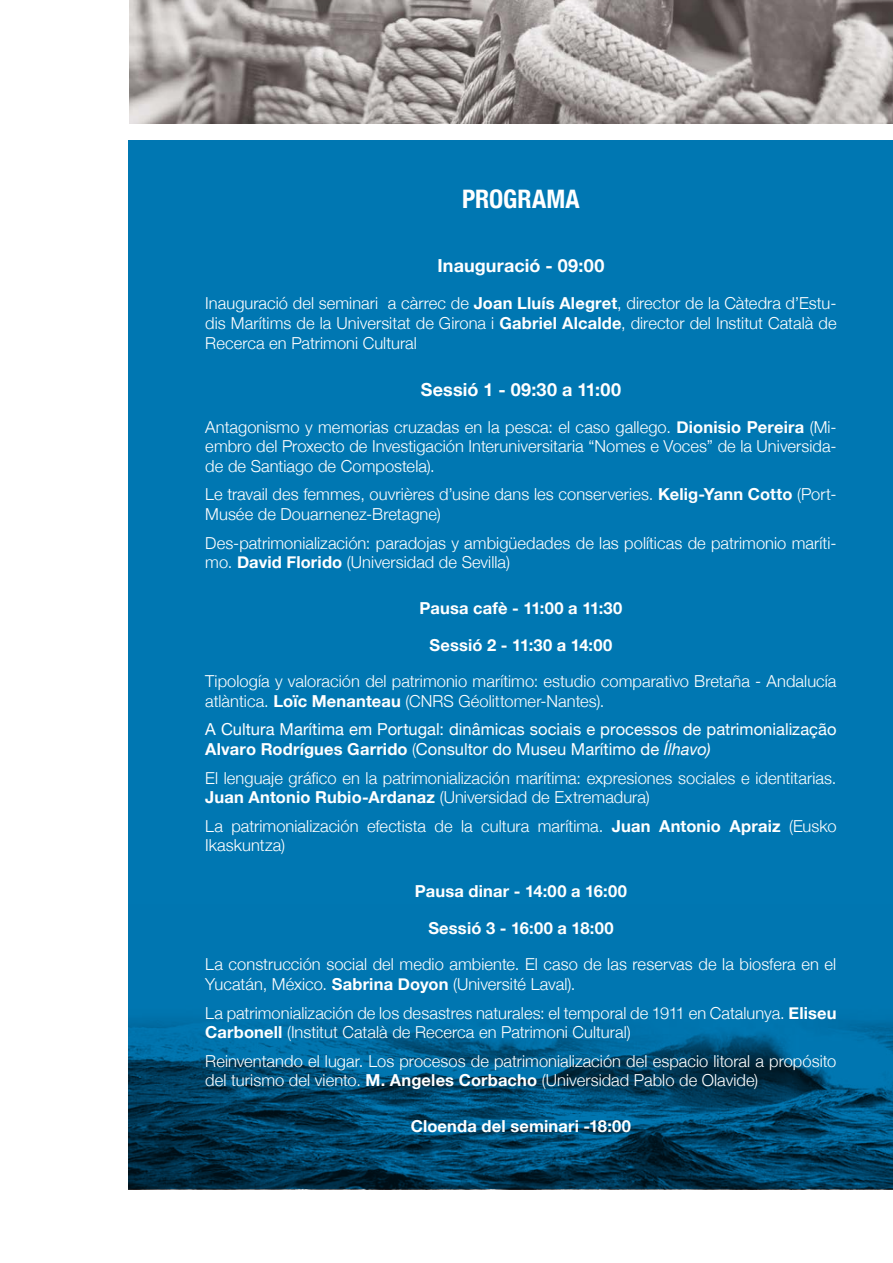
<style>
.page{position:relative;width:893px;height:1263px;background:#fff}
.page>*{position:absolute;margin:0;border:0;box-sizing:border-box;transform-origin:0 0}
.Normal_01{font:700 condensed 25.5px "Helvetica Neue";color:#fff}
.Normal_01-2{font:700 18px "Helvetica Neue";letter-spacing:.005em;color:#fff}
.Normal_01-3{font:300 16.5px/19.8px "Helvetica Neue";letter-spacing:.005em;color:#fff}
.Normal_01-4{font:16.5px/19.8px "Helvetica Neue";letter-spacing:.005em;color:#fff}
.Normal_01-5{font:700 16.5px "Helvetica Neue";letter-spacing:.01em;color:#fff}
.s1{font-weight:700}
.s2{font-weight:300}
.s3{font-style:italic}
</style>
<div class="page">
<div style="left:128px;top:140px;width:765px;height:1049px;background:#0077b2"></div>
<img style="left:128px;top:1019px;width:765px;height:170px">
<img style="left:129px;top:0;width:764px;height:124px">
<p class="Normal_01" style="left:462px;top:184px;width:119px">PROGRAMA</p>
<p class="Normal_01-2" style="left:438px;top:255px;width:168px">Inauguració - 09:00</p>
<p class="Normal_01-3" style="left:205px;top:293px;width:633px;text-align:justify">Inauguració del seminari a càrrec de <span class="s1">Joan Lluís Alegret</span>, director de la Càtedra d’Estu&shy;dis Marítims de la Universitat de Girona i <span class="s1">Gabriel Alcalde</span>, director del Institut Català de Recerca en Patrimoni Cultural</p>
<p class="Normal_01-2" style="left:421px;top:378px;width:202px">Sessió 1 - 09:30 a 11:00</p>
<p class="Normal_01-3" style="left:205px;top:416px;width:633px;text-align:justify">Antagonismo y memorias cruzadas en la pesca: el caso gallego. <span class="s1">Dionisio Pereira</span> (Mi&shy;embro del Proxecto de Investigación Interuniversitaria “Nomes e Voces” de la Universida&shy;de de Santiago de Compostela).</p>
<p class="Normal_01-3" style="left:205px;top:484px;width:633px">Le travail des femmes, ouvrières d’usine dans les conserveries. <span class="s1">Kelig-Yann Cotto</span> (Port-<br>Musée de Douarnenez-Bretagne)</p>
<p class="Normal_01-3" style="left:205px;top:532px;width:633px">Des-patrimonialización: paradojas y ambigüedades de las políticas de patrimonio maríti&shy;mo. <span class="s1">David Florido</span> (Universidad de Sevilla)</p>
<p class="Normal_01-5" style="left:419px;top:598px;width:204px">Pausa cafè - 11:00 a 11:30</p>
<p class="Normal_01-5" style="left:429px;top:634px;width:184px">Sessió 2 - 11:30 a 14:00</p>
<p class="Normal_01-3" style="left:205px;top:671px;width:633px">Tipología y valoración del patrimonio marítimo: estudio comparativo Bretaña - Andalucía atlàntica. <span class="s1">Loïc Menanteau</span> (CNRS Géolittomer-Nantes).</p>
<p class="Normal_01-4" style="left:205px;top:719px;width:633px">A Cultura Marítima em Portugal: dinâmicas sociais e processos de patrimonialização<br><span class="s1">Alvaro Rodrígues Garrido</span> <span class="s2">(</span>Consultor do Museu Marítimo de <span class="s3">Ílhavo)</span></p>
<p class="Normal_01-3" style="left:205px;top:767px;width:633px">El lenguaje gráfico en la patrimonialización marítima: expresiones sociales e identitarias.<br><span class="s1">Juan Antonio Rubio-Ardanaz</span> (Universidad de Extremadura)</p>
<p class="Normal_01-3" style="left:205px;top:815px;width:633px">La patrimonialización efectista de la cultura marítima. <span class="s1">Juan Antonio Apraiz</span> (Eusko<br>Ikaskuntza)</p>
<p class="Normal_01-5" style="left:415px;top:881px;width:214px">Pausa dinar - 14:00 a 16:00</p>
<p class="Normal_01-5" style="left:428px;top:917px;width:187px">Sessió 3 - 16:00 a 18:00</p>
<p class="Normal_01-3" style="left:205px;top:954px;width:632px">La construcción social del medio ambiente. El caso de las reservas de la biosfera en el<br>Yucatán, México. <span class="s1">Sabrina Doyon</span> (Université Laval).</p>
<p class="Normal_01-3" style="left:205px;top:1002px;width:633px">La patrimonialización de los desastres naturales: el temporal de 1911 en Catalunya. <span class="s1">Eliseu<br>Carbonell</span> (Institut Català de Recerca en Patrimoni Cultural)</p>
<p class="Normal_01-3" style="left:205px;top:1050px;width:633px">Reinventando el lugar. Los procesos de patrimonialización del espacio litoral a propósito del turismo del viento. <span class="s1">M. Angeles Corbacho</span> (Universidad Pablo de Olavide)</p>
<p class="Normal_01-5" style="left:411px;top:1116px;width:222px">Cloenda del seminari -18:00</p>
</div>
